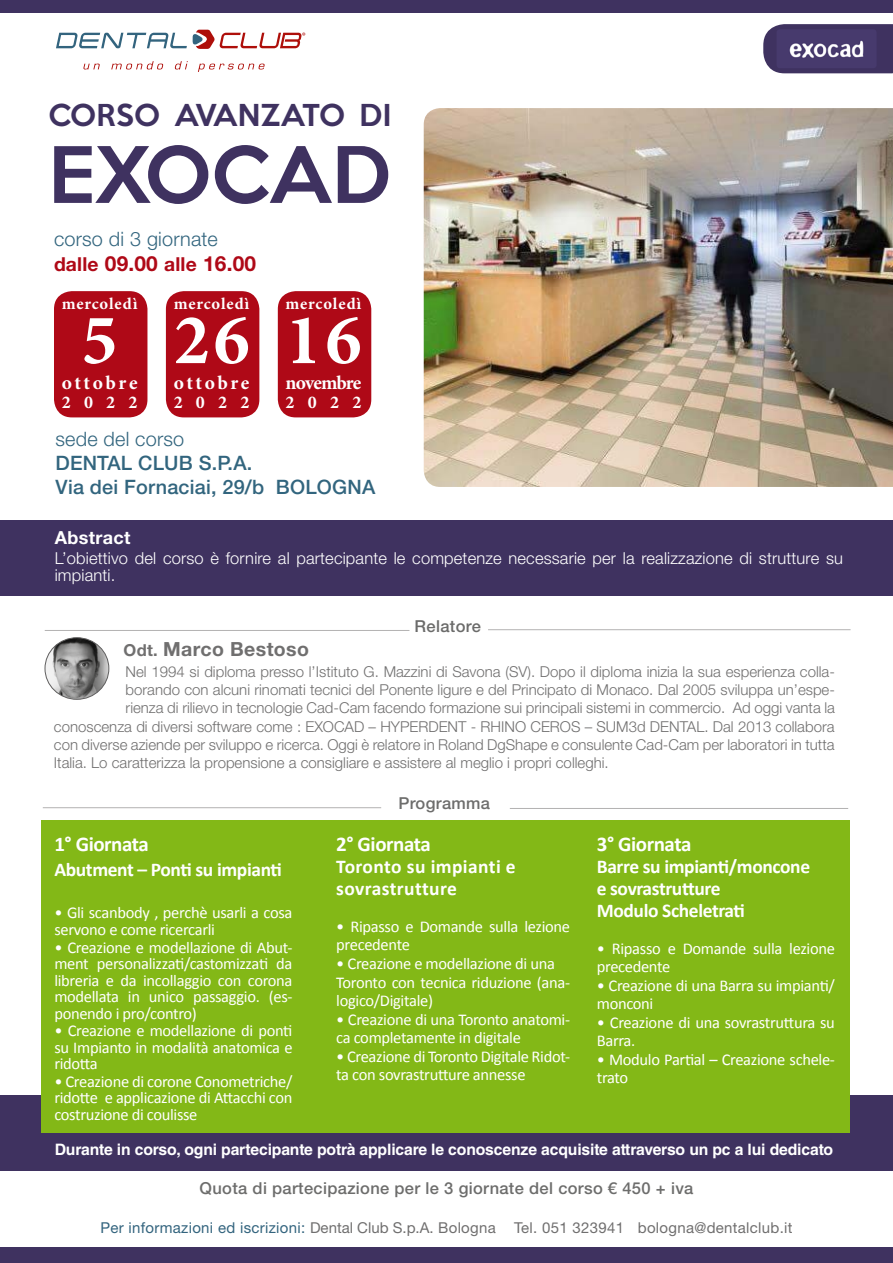
<style>
.page{position:relative;width:893px;height:1263px;background:#fff}
.page>*{position:absolute;margin:0;border:0;box-sizing:border-box;transform-origin:0 0}
.t1{font:700 72px "Minion Pro";color:#fff}
.t2{font:500 70.95px "Keep Calm";color:#3f3260}
.t3{font:500 27.6px "Keep Calm";letter-spacing:.01em;color:#3f3260}
.t4{font:700 21px "Calibri";letter-spacing:-.02em;color:#fff}
.t5{font:700 20.85px "Helvetica Neue LT Std";letter-spacing:.01em;color:#af0917}
.t6{font:500 19.8px/24px "Helvetica Neue LT Std";letter-spacing:.01em;color:#32657e}
.t7{font:300 19.8px "Helvetica Neue LT Std";letter-spacing:.01em;color:#32657e}
.t8{font:700 19.5px/22px "Calibri";letter-spacing:-.02em;color:#fff}
.t9{font:700 19.5px/22px "Calibri";letter-spacing:.02em;color:#fff}
.t10{font:700 19.5px "Helvetica Neue LT Std";letter-spacing:.02em;color:#706f6f}
.t11{font:700 19.5px "Minion Pro";letter-spacing:.13em;color:#fff}
.t12{font:700 19.5px "Minion Pro";letter-spacing:-.045em;color:#fff}
.t13{font:700 18px "Minion Pro";letter-spacing:.74em;color:#fff}
.t14{font:700 18px "Helvetica Neue LT Std";letter-spacing:.02em;color:#fff}
.t15{font:16.5px/16.5px "Calibri";letter-spacing:-.02em;color:#fff}
.t16{font:300 16.5px/16.5px "Helvetica Neue LT Std";letter-spacing:.01em;color:#fff}
.t17{font:500 16.5px "Helvetica Neue LT Std";letter-spacing:.02em;color:#6d6d6c}
.t18{font:700 16.5px "Minion Pro";letter-spacing:.05em;color:#fff}
.t19{font:500 16.5px "Helvetica Neue LT Std";letter-spacing:.02em;color:#6b6b6a}
.t20{font:700 15.75px "Helvetica LT Std";letter-spacing:-.01em;color:#fff}
.t21{font:300 15px/18px "Helvetica Neue LT Std";color:#706f6f;text-align:justify}
.t22{font:15px "Helvetica Neue";letter-spacing:.02em;color:#706f6f}
.s1{font-size:19.35px}
.s2{font-size:16.5px}
.s3{font-family:"Helvetica Neue LT Std";color:#33647e}
</style>
<div class="page">
<div style="left:54px;top:291px;width:93px;height:126px;background:#af0917;border-radius:18px"></div>
<svg style="left:763px;top:24px;width:130px;height:49px;background:#4f436d"></svg>
<div style="left:0;top:521px;width:893px;height:75px;background:#3f3260"></div>
<div style="left:0;top:0;width:893px;height:13px;background:#3f3260"></div>
<div style="left:0;top:1095px;width:893px;height:75px;background:#3f3260"></div>
<div style="left:0;top:1248px;width:893px;height:15px;background:#3f3260"></div>
<img style="left:424px;top:108px;width:469px;height:379px">
<svg style="left:83px;top:64px;width:17px;height:5px"></svg>
<svg style="left:111px;top:61px;width:52px;height:8px"></svg>
<svg style="left:175px;top:61px;width:13px;height:8px"></svg>
<svg style="left:198px;top:64px;width:67px;height:8px"></svg>
<svg style="left:56px;top:33px;width:131px;height:15px"></svg>
<svg style="left:193px;top:30px;width:112px;height:19px"></svg>
<hr style="left:45px;top:630px;width:364px;height:1px;background:#b3b2b2">
<hr style="left:488px;top:629px;width:363px;height:1px;background:#b3b2b2">
<img style="left:45px;top:638px;width:64px;height:61px">
<div style="left:45px;top:637px;width:64px;height:62px;border:1px solid #5f5e5e;border-radius:50%"></div>
<div style="left:41px;top:819px;width:809px;height:313px;background:#83b817"></div>
<hr style="left:43px;top:807px;width:338px;height:1px;background:#b3b2b2">
<hr style="left:510px;top:808px;width:338px;height:1px;background:#b3b2b2">
<div style="left:166px;top:291px;width:93px;height:126px;background:#af0917;border-radius:18px"></div>
<div style="left:278px;top:291px;width:93px;height:126px;background:#af0917;border-radius:18px"></div>
<img style="left:776px;top:29px;width:101px;height:39px">
<h3 class="t3" style="left:49px;top:91px;width:344px">CORSO AVANZATO DI</h3>
<h2 class="t2" style="left:49px;top:113px;width:344px">EXOCAD</h2>
<p class="t7" style="left:54px;top:227px;width:165px">corso di 3 giornate</p>
<p class="t5" style="left:54px;top:250px;width:204px"><span class="s1">dalle</span> 09.00 <span class="s1">alle</span> 16.00</p>
<p class="t18" style="left:62px;top:292px;width:77px">mercoledì</p>
<h1 class="t1" style="left:82px;top:289px;width:38px">5</h1>
<p class="t11" style="left:62px;top:369px;width:77px">ottobre</p>
<p class="t13" style="left:62px;top:390px;width:77px">2022</p>
<p class="t18" style="left:174px;top:292px;width:77px">mercoledì</p>
<h1 class="t1" style="left:174px;top:289px;width:77px">26</h1>
<p class="t11" style="left:174px;top:369px;width:77px">ottobre</p>
<p class="t13" style="left:174px;top:390px;width:77px">2022</p>
<p class="t18" style="left:286px;top:292px;width:77px">mercoledì</p>
<h1 class="t1" style="left:286px;top:289px;width:77px">16</h1>
<p class="t12" style="left:286px;top:369px;width:77px">novembre</p>
<p class="t13" style="left:286px;top:390px;width:77px">2022</p>
<p class="t7" style="left:56px;top:427px;width:130px">sede del corso</p>
<p class="t6" style="left:56px;top:451px;width:321px">DENTAL CLUB S.P.A.<br>Via dei Fornaciai, 29/b BOLOGNA</p>
<p class="t14" style="left:55px;top:526px;width:77px">Abstract</p>
<p class="t16" style="left:55px;top:550px;width:790px">L’obiettivo del corso è fornire al partecipante le competenze necessarie per la realizzazione di strutture su impianti.</p>
<p class="t19" style="left:415px;top:616px;width:68px">Relatore</p>
<p class="t10" style="left:124px;top:637px;width:187px"><span class="s2">Odt.</span> Marco Bestoso</p>
<p class="t21" style="left:126px;top:663px;width:711px">Nel 1994 si diploma presso l’Istituto G. Mazzini di Savona (SV). Dopo il diploma inizia la sua esperienza colla&shy;borando con alcuni rinomati tecnici del Ponente ligure e del Principato di Monaco. Dal 2005 sviluppa un’espe&shy;rienza di rilievo in tecnologie Cad-Cam facendo formazione sui principali sistemi in commercio. Ad oggi vanta la</p>
<p class="t21" style="left:54px;top:717px;width:782px">conoscenza di diversi software come : EXOCAD – HYPERDENT - RHINO CEROS – SUM3d DENTAL. Dal 2013 collabora con diverse aziende per sviluppo e ricerca. Oggi è relatore in Roland DgShape e consulente Cad-Cam per laboratori in tutta Italia. Lo caratterizza la propensione a consigliare e assistere al meglio i propri colleghi.</p>
<p class="t4" style="left:54px;top:831px;width:96px">1° Giornata</p>
<p class="t8" style="left:54px;top:857px;width:229px">Abutment – Ponti su impianti</p>
<p class="t15" style="left:54px;top:904px;width:240px">• Gli scanbody , perchè usarli a cosa servono e come ricercarli</p>
<p class="t15" style="left:54px;top:938px;width:240px;text-align:justify">• Creazione e modellazione di Abut&shy;ment personalizzati/castomizzati da libreria e da incollaggio con corona modellata in unico passaggio. (es&shy;ponendo i pro/contro)</p>
<p class="t15" style="left:54px;top:1021px;width:240px;text-align:justify">• Creazione e modellazione di ponti su Impianto in modalità anatomica e ridotta</p>
<p class="t15" style="left:54px;top:1072px;width:240px;text-align:justify">• Creazione di corone Conometriche/ ridotte e applicazione di Attacchi con costruzione di coulisse</p>
<p class="t17" style="left:398px;top:793px;width:93px">Programma</p>
<p class="t4" style="left:336px;top:831px;width:96px">2° Giornata</p>
<p class="t9" style="left:336px;top:854px;width:181px">Toronto su impianti e sovrastrutture</p>
<p class="t15" style="left:336px;top:916px;width:235px;line-height:18px">• Ripasso e Domande sulla lezione precedente</p>
<p class="t15" style="left:336px;top:953px;width:235px;line-height:18.6px">• Creazione e modellazione di una<br>Toronto con tecnica riduzione (ana&shy;logico/Digitale)</p>
<p class="t15" style="left:336px;top:1009px;width:235px;line-height:18px">• Creazione di una Toronto anatomi&shy;ca completamente in digitale</p>
<p class="t15" style="left:336px;top:1046px;width:235px;line-height:18px">• Creazione di Toronto Digitale Ridot&shy;ta con sovrastrutture annesse</p>
<p class="t4" style="left:597px;top:831px;width:96px">3° Giornata</p>
<p class="t8" style="left:597px;top:854px;width:215px">Barre su impianti/moncone e sovrastrutture<br>Modulo Scheletrati</p>
<p class="t15" style="left:597px;top:938px;width:240px;line-height:18px">• Ripasso e Domande sulla lezione precedente</p>
<p class="t15" style="left:597px;top:975px;width:240px;line-height:18px">• Creazione di una Barra su impianti/ monconi</p>
<p class="t15" style="left:597px;top:1012px;width:240px;line-height:18px">• Creazione di una sovrastruttura su<br>Barra.</p>
<p class="t15" style="left:597px;top:1049px;width:240px;line-height:18px">• Modulo Partial – Creazione schele&shy;trato</p>
<p class="t20" style="left:55px;top:1140px;width:780px">Durante in corso, ogni partecipante potrà applicare le conoscenze acquisite attraverso un pc a lui dedicato</p>
<p class="t17" style="left:200px;top:1178px;width:495px">Quota di partecipazione per le 3 giornate del corso € 450 + iva</p>
<p class="t22" style="left:100px;top:1219px;width:693px"><span class="s3">Per informazioni ed iscrizioni:</span> Dental Club S.p.A. Bologna Tel. 051 323941 bologna@dentalclub.it</p>
</div>
